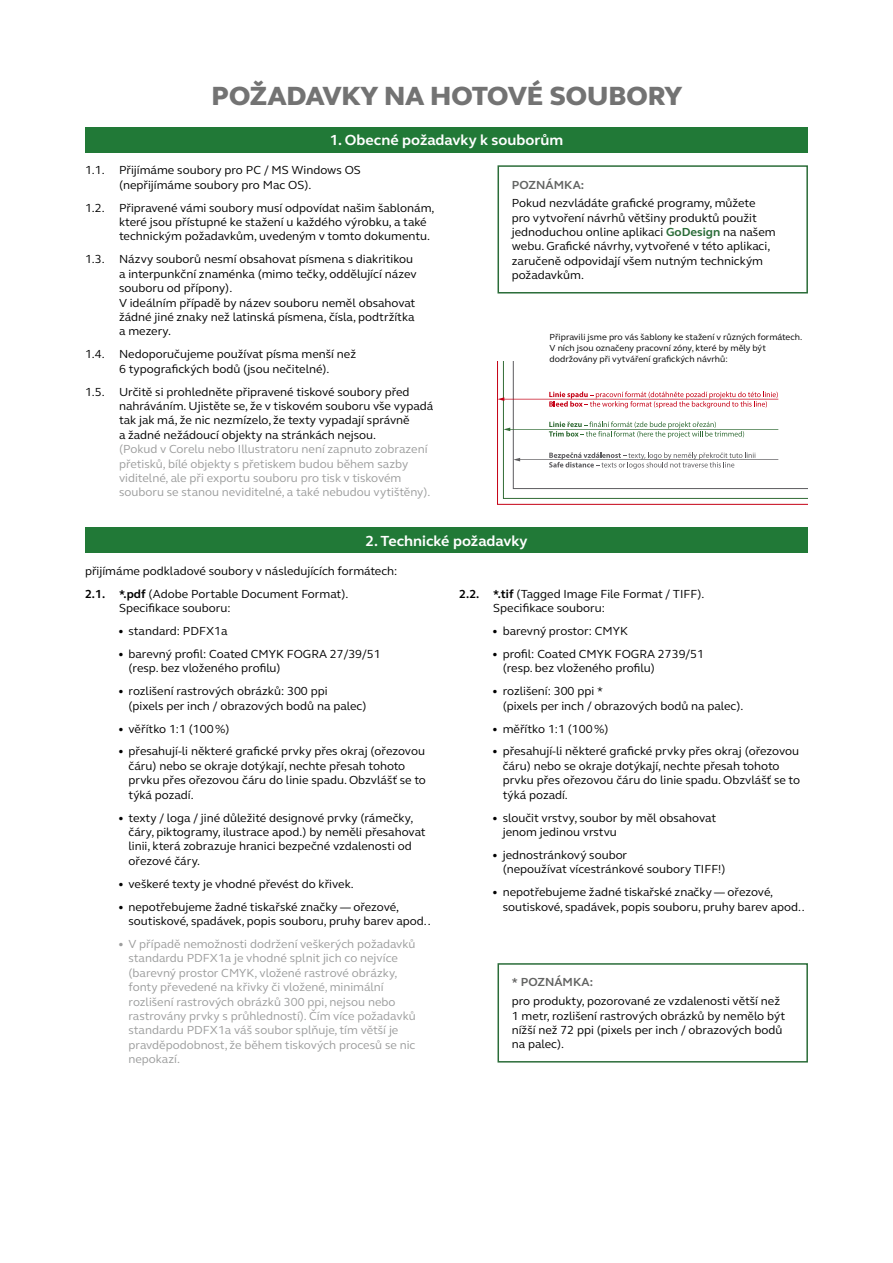
<style>
.page{position:relative;width:893px;height:1263px;background:#fff}
.page>*{position:absolute;margin:0;border:0;box-sizing:border-box;transform-origin:0 0}
.t1{font:800 27px "FS Elliot Pro";color:#737373}
.t2{font:700 15px "FS Elliot Pro";color:#fff}
.t3{font:12px/14.4px "FS Elliot Pro";color:#000}
.t4{font:12px/14.4px "FS Elliot Pro";color:#9c9d9d}
.t5{font:700 12px "FS Elliot Pro";color:#636463}
.t6{font:9px/10.8px "FS Elliot Pro";color:#000}
.s1{font-weight:700;color:#2a6c38}
.s2{font-weight:700}
</style>
<div class="page">
<div style="left:85px;top:527px;width:723px;height:26px;background:#217937"></div>
<div style="left:497px;top:963px;width:311px;height:99px;border:2px solid #2a6c38"></div>
<div style="left:85px;top:127px;width:723px;height:26px;background:#217937"></div>
<div style="left:497px;top:165px;width:311px;height:128px;border:2px solid #2a6c38"></div>
<svg style="left:497px;top:362px;width:311px;height:142px"></svg>
<h1 class="t1" style="left:211px;top:80px;width:472px">POŽADAVKY NA HOTOVÉ SOUBORY</h1>
<p class="t2" style="left:330px;top:135px;width:235px">1. Obecné požadavky k souborům</p>
<p class="t5" style="left:512px;top:180px;width:74px">POZNÁMKA:</p>
<p class="t3" style="left:512px;top:197px;width:265px">Pokud nezvládáte grafické programy, můžete pro vytvoření návrhů většiny produktů použit jednoduchou online aplikaci <span class="s1">GoDesign</span> na našem webu. Grafické návrhy, vytvořené v této aplikaci, zaručeně odpovidají všem nutným technickým požadavkům.</p>
<p class="t3" style="left:119px;top:164px;width:243px;text-indent:-34px">1.1. Přijímáme soubory pro PC / MS Windows OS (nepřijímáme soubory pro Mac OS).</p>
<p class="t3" style="left:119px;top:202px;width:317px;text-indent:-34px">1.2. Připravené vámi soubory musí odpovídat našim šablonám, které jsou přístupné ke stažení u každého výrobku, a také technickým požadavkům, uvedeným v tomto dokumentu.</p>
<p class="t3" style="left:119px;top:253px;width:299px;text-indent:-34px">1.3. Názvy souborů nesmí obsahovat písmena s diakritikou a interpunkční znaménka (mimo tečky, oddělující název souboru od přípony).<br>V ideálním případě by název souboru neměl obsahovat žádné jiné znaky než latinská písmena, čísla, podtržítka a mezery.</p>
<p class="t3" style="left:119px;top:348px;width:239px;text-indent:-34px">1.4. Nedoporučujeme používat písma menší než<br>6 typografických bodů (jsou nečitelné).</p>
<p class="t3" style="left:119px;top:386px;width:316px;text-indent:-34px">1.5. Určitě si prohledněte připravené tiskové soubory před nahráváním. Ujistěte se, že v tiskovém souboru vše vypadá tak jak má, že nic nezmízelo, že texty vypadají správně<br>a žadné nežádoucí objekty na stránkách nejsou.</p>
<p class="t4" style="left:119px;top:443px;width:313px">(Pokud v Corelu nebo Illustratoru není zapnuto zobrazení přetisků, bílé objekty s přetiskem budou během sazby viditelné, ale při exportu souboru pro tisk v tiskovém souboru se stanou neviditelné, a také nebudou vytištěny).</p>
<p class="t6" style="left:550px;top:333px;width:254px">Připravili jsme pro vás šablony ke stažení v různých formátech.<br>V ních jsou označeny pracovní zóny, které by měly být dodržovány při vytváření grafických návrhů:</p>
<p class="t2" style="left:366px;top:535px;width:164px">2. Technické požadavky</p>
<p class="t3" style="left:85px;top:561px;width:314px;line-height:23px">přijímáme podkladové soubory v následujících formátech:<br><span class="s2">2.1. *.pdf</span> (Adobe Portable Document Format).</p>
<p class="t3" style="left:119px;top:602px;width:113px">Specifikace souboru:</p>
<p class="t3" style="left:118px;top:625px;width:111px">• standard: PDFX1a</p>
<p class="t3" style="left:129px;top:648px;width:254px;text-indent:-10px">• barevný profil: Coated CMYK FOGRA 27/39/51 (resp. bez vloženého profilu)</p>
<p class="t3" style="left:129px;top:685px;width:239px;text-indent:-10px">• rozlišení rastrových obrázků: 300 ppi<br>(pixels per inch / obrazových bodů na palec)</p>
<p class="t3" style="left:118px;top:722px;width:113px">• věřítko 1:1 (100 %)</p>
<p class="t3" style="left:129px;top:745px;width:299px;text-indent:-10px">• přesahují-li některé grafické prvky přes okraj (ořezovou čáru) nebo se okraje dotýkají, nechte přesah tohoto prvku přes ořezovou čáru do linie spadu. Obzvlášť se to týká pozadí.</p>
<p class="t3" style="left:129px;top:812px;width:299px;text-indent:-10px">• texty / loga / jiné důležité designové prvky (rámečky, čáry, piktogramy, ilustrace apod.) by neměli přesahovat linii, která zobrazuje hranici bezpečné vzdalenosti od ořezové čáry.</p>
<p class="t3" style="left:118px;top:878px;width:237px">• veškeré texty je vhodné převést do křivek.</p>
<p class="t3" style="left:129px;top:901px;width:304px;text-indent:-10px">• nepotřebujeme žadné tiskařské značky — ořezové, soutiskové, spadávek, popis souboru, pruhy barev apod..</p>
<p class="t4" style="left:129px;top:938px;width:289px;text-indent:-10px">• V případě nemožnosti dodržení veškerých požadavků standardu PDFX1a je vhodné splnit jich co nejvíce (barevný prostor CMYK, vložené rastrové obrázky, fonty převedené na křivky či vložené, minimální rozlišení rastrových obrázků 300 ppi, nejsou nebo rastrovány prvky s průhledností). Čím více požadavků standardu PDFX1a váš soubor splňuje, tím větší je pravděpodobnost, že během tiskových procesů se nic nepokazí.</p>
<p class="t3" style="left:493px;top:588px;width:213px;text-indent:-34px"><span class="s2">2.2. *.tif</span> (Tagged Image File Format / TIFF).<br>Specifikace souboru:</p>
<p class="t3" style="left:492px;top:625px;width:137px">• barevný prostor: CMYK</p>
<p class="t3" style="left:503px;top:648px;width:203px;text-indent:-10px">• profil: Coated CMYK FOGRA 2739/51 (resp. bez vloženého profilu)</p>
<p class="t3" style="left:503px;top:685px;width:242px;text-indent:-10px">• rozlišení: 300 ppi *<br>(pixels per inch / obrazových bodů na palec).</p>
<p class="t3" style="left:492px;top:722px;width:118px">• měřítko 1:1 (100 %)</p>
<p class="t3" style="left:503px;top:745px;width:299px;text-indent:-10px">• přesahují-li některé grafické prvky přes okraj (ořezovou čáru) nebo se okraje dotýkají, nechte přesah tohoto prvku přes ořezovou čáru do linie spadu. Obzvlášť se to týká pozadí.</p>
<p class="t3" style="left:503px;top:812px;width:215px;text-indent:-10px">• sloučit vrstvy, soubor by měl obsahovat jenom jedinou vrstvu</p>
<p class="t3" style="left:503px;top:849px;width:224px;text-indent:-10px">• jednostránkový soubor<br>(nepoužívat vícestránkové soubory TIFF!)</p>
<p class="t3" style="left:503px;top:886px;width:304px;text-indent:-10px">• nepotřebujeme žadné tiskařské značky — ořezové, soutiskové, spadávek, popis souboru, pruhy barev apod..</p>
<p class="t5" style="left:512px;top:978px;width:83px">* POZNÁMKA:</p>
<p class="t3" style="left:512px;top:995px;width:275px">pro produkty, pozorované ze vzdalenosti větší než 1 metr, rozlišení rastrových obrázků by nemělo být nížší než 72 ppi (pixels per inch / obrazových bodů na palec).</p>
</div>
